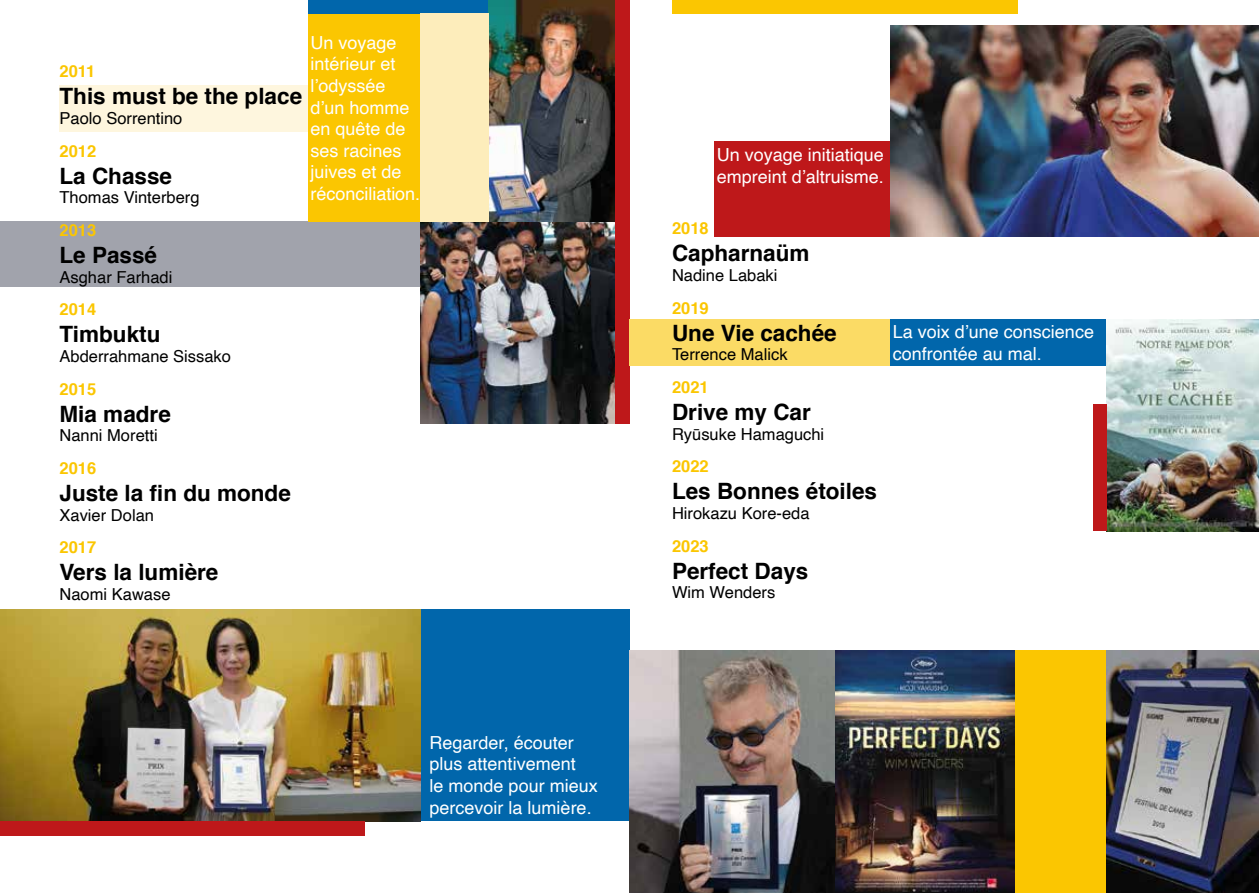
<style>
.page{position:relative;width:1259px;height:893px;background:#fff}
.page>*{position:absolute;margin:0;border:0;box-sizing:border-box;transform-origin:0 0}
.t1{font:700 22.5px "Helvetica";color:#000}
.t2{font:18px/21.6px "Helvetica";color:#fff}
.t3{font:16.5px "Helvetica";color:#000}
.t4{font:700 16.5px "Helvetica";color:#fbc601}
</style>
<div class="page">
<div style="left:60px;top:85px;width:248px;height:46px;background:#fef6de"></div>
<div style="left:420px;top:610px;width:209px;height:211px;background:#0166ab"></div>
<div style="left:0;top:222px;width:446px;height:65px;background:#a1a3ac"></div>
<img style="left:0;top:610px;width:420px;height:211px">
<div style="left:308px;top:13px;width:112px;height:209px;background:#fbc601"></div>
<img style="left:420px;top:222px;width:194px;height:201px">
<div style="left:614px;top:0;width:15px;height:423px;background:#be181a"></div>
<div style="left:0;top:821px;width:364px;height:15px;background:#be181a"></div>
<div style="left:308px;top:0;width:228px;height:13px;background:#0166ab"></div>
<img style="left:488px;top:0;width:126px;height:222px">
<div style="left:420px;top:13px;width:69px;height:209px;background:#fdedbb"></div>
<div style="left:629px;top:319px;width:388px;height:47px;background:#fbdb65"></div>
<div style="left:1014px;top:651px;width:92px;height:242px;background:#fbc601"></div>
<div style="left:890px;top:319px;width:216px;height:47px;background:#0166ab"></div>
<img style="left:890px;top:26px;width:369px;height:211px">
<div style="left:714px;top:141px;width:176px;height:96px;background:#be181a"></div>
<img style="left:629px;top:651px;width:385px;height:242px">
<div style="left:672px;top:0;width:345px;height:13px;background:#fbc601"></div>
<img style="left:1106px;top:319px;width:153px;height:212px">
<img style="left:1106px;top:651px;width:153px;height:242px">
<div style="left:1093px;top:405px;width:13px;height:126px;background:#be181a"></div>
<p class="t4" style="left:60px;top:58px;width:37px">2011</p>
<p class="t1" style="left:60px;top:78px;width:244px">This must be the place</p>
<p class="t3" style="left:60px;top:106px;width:124px">Paolo Sorrentino</p>
<p class="t4" style="left:60px;top:137px;width:38px">2012</p>
<p class="t1" style="left:60px;top:157px;width:114px">La Chasse</p>
<p class="t3" style="left:60px;top:185px;width:142px">Thomas Vinterberg</p>
<p class="t4" style="left:60px;top:217px;width:38px">2013</p>
<p class="t1" style="left:60px;top:237px;width:99px">Le Passé</p>
<p class="t3" style="left:60px;top:264px;width:114px">Asghar Farhadi</p>
<p class="t4" style="left:60px;top:296px;width:38px">2014</p>
<p class="t1" style="left:60px;top:316px;width:102px">Timbuktu</p>
<p class="t3" style="left:60px;top:344px;width:173px">Abderrahmane Sissako</p>
<p class="t4" style="left:60px;top:376px;width:38px">2015</p>
<p class="t1" style="left:60px;top:396px;width:113px">Mia madre</p>
<p class="t3" style="left:60px;top:423px;width:100px">Nanni Moretti</p>
<p class="t4" style="left:60px;top:455px;width:38px">2016</p>
<p class="t1" style="left:60px;top:475px;width:233px">Juste la fin du monde</p>
<p class="t3" style="left:60px;top:502px;width:96px">Xavier Dolan</p>
<p class="t4" style="left:60px;top:534px;width:38px">2017</p>
<p class="t1" style="left:60px;top:554px;width:160px">Vers la lumière</p>
<p class="t3" style="left:60px;top:582px;width:112px">Naomi Kawase</p>
<p class="t2" style="left:310px;top:32px;width:111px">Un voyage intérieur et l’odyssée d’un homme en quête de ses racines juives et de réconciliation.</p>
<p class="t2" style="left:429px;top:732px;width:170px">Regarder, écouter plus attentivement<br>le monde pour mieux percevoir la lumière.</p>
<p class="t2" style="left:717px;top:144px;width:169px">Un voyage initiatique empreint d’altruisme.</p>
<p class="t4" style="left:672px;top:215px;width:38px">2018</p>
<p class="t1" style="left:672px;top:235px;width:139px">Capharnaüm</p>
<p class="t3" style="left:672px;top:262px;width:107px">Nadine Labaki</p>
<p class="t4" style="left:672px;top:294px;width:38px">2019</p>
<p class="t1" style="left:672px;top:314px;width:166px">Une Vie cachée</p>
<p class="t3" style="left:672px;top:342px;width:117px">Terrence Malick</p>
<p class="t4" style="left:672px;top:374px;width:38px">2021</p>
<p class="t1" style="left:672px;top:394px;width:140px">Drive my Car</p>
<p class="t3" style="left:672px;top:421px;width:154px">Ryūsuke Hamaguchi</p>
<p class="t4" style="left:672px;top:453px;width:38px">2022</p>
<p class="t1" style="left:672px;top:473px;width:207px">Les Bonnes étoiles</p>
<p class="t3" style="left:672px;top:501px;width:139px">Hirokazu Kore-eda</p>
<p class="t4" style="left:672px;top:532px;width:38px">2023</p>
<p class="t1" style="left:672px;top:553px;width:138px">Perfect Days</p>
<p class="t3" style="left:672px;top:580px;width:105px">Wim Wenders</p>
<p class="t2" style="left:893px;top:322px;width:203px">La voix d’une conscience confrontée au mal.</p>
</div>
